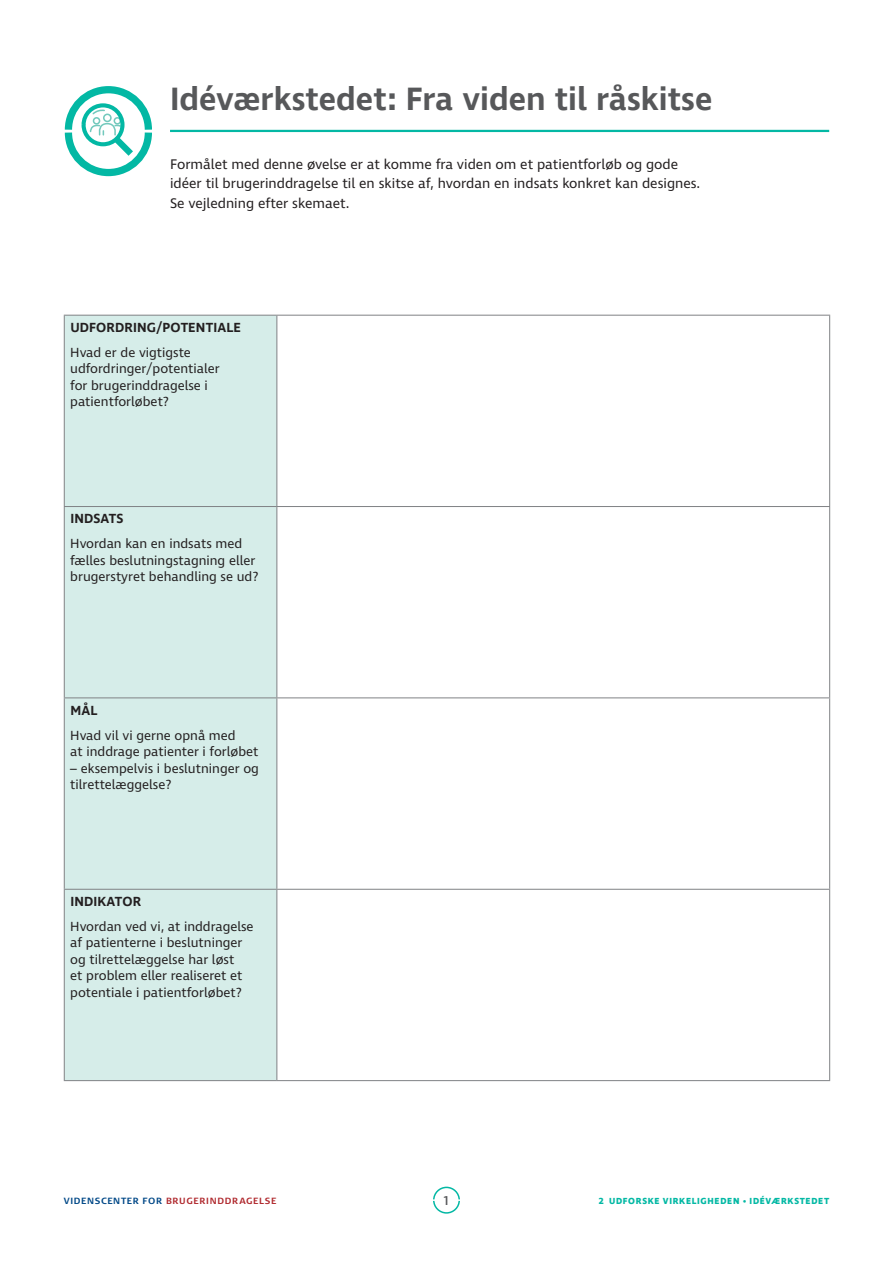
<style>
.page{position:relative;width:893px;height:1263px;background:#fff}
.page>*{position:absolute;margin:0;border:0;box-sizing:border-box;transform-origin:0 0}
.t1{font:600 33px "Ingra";color:#57585a}
.t2{font:14.25px/19.5px "Ingra";color:#231f20}
.t3{font:13.5px/16.5px "Ingra";color:#231f20}
.t4{font:600 13.5px "Ingra";letter-spacing:.01em;color:#231f20}
.t5{font:500 13.2px "Ingra";color:#57585a}
.t6{font:700 9px "Ingra";letter-spacing:.075em;color:#03b8a4}
.t7{font:700 9px "Signa Normal";letter-spacing:.07em;color:#b02a2f}
.s1{color:#014887}
</style>
<div class="page">
<div style="left:433px;top:1186px;width:27px;height:28px;border:2px solid #03b8a4;border-radius:50%"></div>
<hr style="left:433px;top:1199px;width:27px;height:2px;background:#fff">
<hr style="left:170px;top:130px;width:659px;height:2px;background:#03b8a4">
<div style="left:65px;top:316px;width:211px;height:764px;background:#d6ede9"></div>
<hr style="left:64px;top:315px;width:213px;height:1px;background:#808285">
<hr style="left:64px;top:316px;width:1px;height:190px;background:#808285">
<hr style="left:277px;top:315px;width:553px;height:1px;background:#808285">
<hr style="left:276px;top:316px;width:1px;height:190px;background:#808285">
<hr style="left:829px;top:316px;width:1px;height:190px;background:#808285">
<hr style="left:64px;top:506px;width:213px;height:1px;background:#808285">
<hr style="left:64px;top:507px;width:1px;height:190px;background:#808285">
<hr style="left:277px;top:506px;width:553px;height:1px;background:#808285">
<hr style="left:276px;top:507px;width:1px;height:190px;background:#808285">
<hr style="left:829px;top:507px;width:1px;height:190px;background:#808285">
<hr style="left:64px;top:697px;width:213px;height:1px;background:#808285">
<hr style="left:64px;top:698px;width:1px;height:191px;background:#808285">
<hr style="left:277px;top:697px;width:553px;height:1px;background:#808285">
<hr style="left:276px;top:698px;width:1px;height:191px;background:#808285">
<hr style="left:829px;top:698px;width:1px;height:191px;background:#808285">
<hr style="left:64px;top:889px;width:213px;height:1px;background:#808285">
<hr style="left:64px;top:890px;width:1px;height:190px;background:#808285">
<hr style="left:277px;top:889px;width:553px;height:1px;background:#808285">
<hr style="left:276px;top:890px;width:1px;height:190px;background:#808285">
<hr style="left:829px;top:890px;width:1px;height:190px;background:#808285">
<hr style="left:64px;top:1080px;width:213px;height:1px;background:#808285">
<hr style="left:277px;top:1080px;width:553px;height:1px;background:#808285">
<svg style="left:64px;top:86px;width:88px;height:91px"></svg>
<h1 class="t1" style="left:170px;top:79px;width:544px">Idéværkstedet: Fra viden til råskitse</h1>
<p class="t2" style="left:170px;top:155px;width:532px">Formålet med denne øvelse er at komme fra viden om et patientforløb og gode idéer til brugerinddragelse til en skitse af, hvordan en indsats konkret kan designes.<br>Se vejledning efter skemaet.</p>
<p class="t4" style="left:70px;top:319px;width:172px">UDFORDRING/POTENTIALE</p>
<p class="t3" style="left:70px;top:345px;width:151px">Hvad er de vigtigste udfordringer/potentialer for brugerinddragelse i patientforløbet?</p>
<p class="t4" style="left:70px;top:510px;width:55px">INDSATS</p>
<p class="t3" style="left:70px;top:536px;width:190px">Hvordan kan en indsats med fælles beslutningstagning eller brugerstyret behandling se ud?</p>
<p class="t4" style="left:70px;top:701px;width:28px">MÅL</p>
<p class="t3" style="left:70px;top:727px;width:190px">Hvad vil vi gerne opnå med<br>at inddrage patienter i forløbet</p>
<p class="t3" style="left:70px;top:760px;width:190px">– eksempelvis i beslutninger og tilrettelæggelse?</p>
<p class="t4" style="left:70px;top:893px;width:72px">INDIKATOR</p>
<p class="t3" style="left:70px;top:919px;width:185px">Hvordan ved vi, at inddragelse af patienterne i beslutninger og tilrettelæggelse har løst<br>et problem eller realiseret et potentiale i patientforløbet?</p>
<p class="t7" style="left:64px;top:1195px;width:214px"><span class="s1">VIDENSCENTER FOR</span> BRUGERINDDRAGELSE</p>
<p class="t5" style="left:444px;top:1192px;width:6px">1</p>
<p class="t6" style="left:599px;top:1195px;width:232px">2 UDFORSKE VIRKELIGHEDEN • IDÉVÆRKSTEDET</p>
</div>
